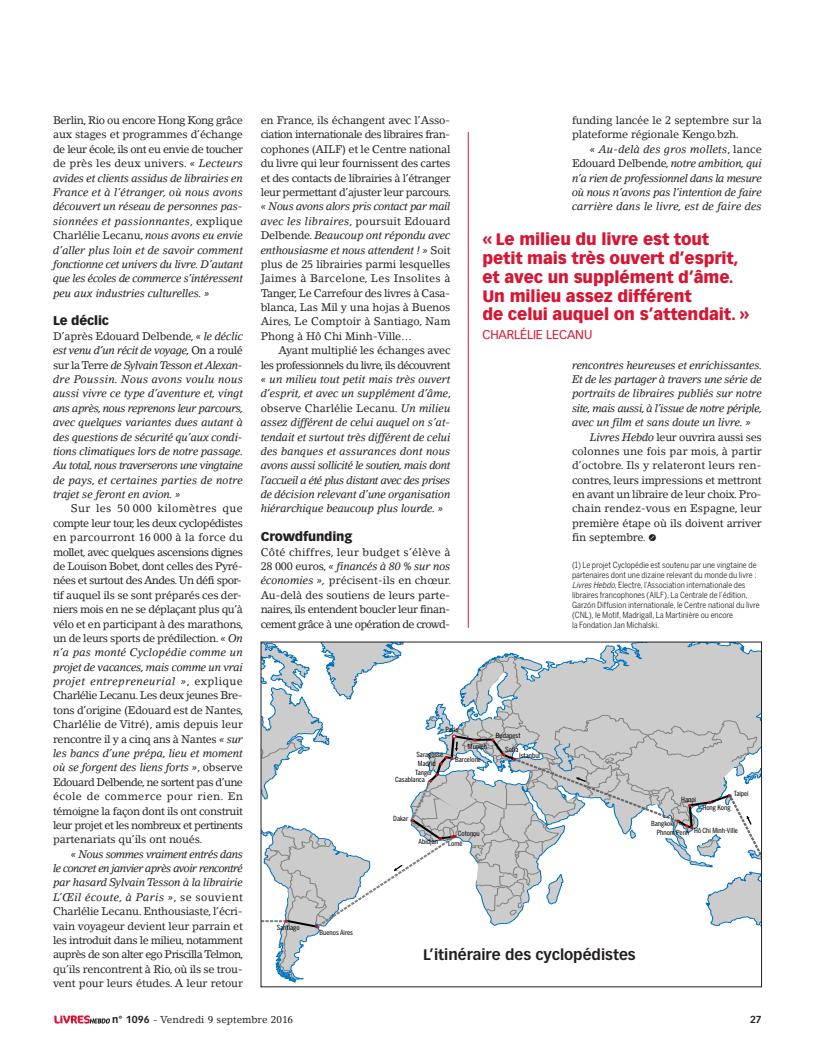
<style>
.page{position:relative;width:815px;height:1053px;background:#fff}
.page>*{position:absolute;margin:0;border:0;box-sizing:border-box;transform-origin:0 0}
.t1{font:900 16.25px/18.8px "Vectora LH";letter-spacing:-.005em;color:#d71634}
.t2{font:700 15px "Vectora LH";color:#231f20}
.t3{font:900 12.5px "Vectora LH";letter-spacing:-.01em;color:#231f20}
.t4{font:12.5px "Vectora LH";letter-spacing:-.005em;color:#d71634}
.t5{font:11px/14.4px "Lino Letter";letter-spacing:-.035em;color:#231f20;text-align:justify}
.t6{font:italic 11px/14.4px "Lino Letter";letter-spacing:-.015em;color:#231f20;text-align:justify}
.t7{font:11px/14.4px "Lino Letter";letter-spacing:-.065em;color:#231f20;text-align:right}
.t8{font:11px/14.4px "Lino Letter";letter-spacing:-.015em;color:#231f20}
.t9{font:10px "Lino Letter";color:#231f20}
.t10{font:700 10px "Vectora LH";color:#231f20}
.t11{font:8.5px/10px "Benton Sans Cond";color:#231f20}
.t12{font:7px/6.5px "Benton Sans Comp";color:#000;scale:1.12 1}
.s1{font-style:normal}
.s2{font-style:italic}
.s3{font-family:"Vectora LH";font-weight:700}
</style>
<div class="page">
<svg style="left:54px;top:1015px;width:56px;height:8px"></svg>
<hr style="left:468px;top:132px;width:1px;height:495px;background:#d71634">
<svg style="left:263px;top:643px;width:497px;height:339px"></svg>
<p class="t6" style="left:53px;top:114px;width:191px"><span class="s1">Berlin, Rio ou encore Hong Kong grâce aux stages et programmes d’échange de leur école, ils ont eu envie de toucher de près les deux univers.</span> « Lecteurs avides et clients assidus de librairies en France et à l’étranger, où nous avons découvert un réseau de personnes pas&shy;sionnées et passionnantes<span class="s1">, explique Charlélie Lecanu,</span> nous avons eu envie d’aller plus loin et de savoir comment fonctionne cet univers du livre. D’autant que les écoles de commerce s’intéressent peu aux industries culturelles. »</p>
<p class="t3" style="left:53px;top:315px;width:57px">Le déclic</p>
<p class="t6" style="left:53px;top:330px;width:192px"><span class="s1">D’après Edouard Delbende,</span> « le déclic est venu d’un récit de voyage, <span class="s1">On a roulé sur la Terre</span> de Sylvain Tesson et Alexan&shy;dre Poussin. Nous avons voulu nous aussi vivre ce type d’aventure et, vingt ans après, nous reprenons leur parcours, avec quelques variantes dues autant à des questions de sécurité qu’aux condi&shy;tions climatiques lors de notre passage.<br>Au total, nous traverserons une vingtaine de pays, et certaines parties de notre trajet se feront en avion. »</p>
<p class="t5" style="left:53px;top:502px;width:192px;text-align:left;text-indent:18px">Sur les 50 000 kilomètres que compte leur tour, les deux cyclopédistes en parcourront 16 000 à la force du mollet, avec quelques ascensions dignes de Louison Bobet, dont celles des Pyré&shy;nées et surtout des Andes. Un défi spor&shy;tif auquel ils se sont préparés ces der&shy;niers mois en ne se déplaçant plus qu’à vélo et en participant à des marathons, un de leurs sports de prédilection. <span class="s2">« On n’a pas monté Cyclopédie comme un projet de vacances, mais comme un vrai projet entrepreneurial »</span>, explique Charlélie Lecanu. Les deux jeunes Bre&shy;tons d’origine (Edouard est de Nantes, Charlélie de Vitré), amis depuis leur rencontre il y a cinq ans à Nantes <span class="s2">« sur les bancs d’une prépa, lieu et moment où se forgent des liens forts »</span>, observe Edouard Delbende, ne sortent pas d’une école de commerce pour rien. En témoigne la façon dont ils ont construit leur projet et les nombreux et pertinents partenariats qu’ils ont noués.</p>
<p class="t5" style="left:53px;top:847px;width:192px;text-indent:18px"><span class="s2">« Nous sommes vraiment entrés dans le concret en janvier après avoir rencontré par hasard Sylvain Tesson à la librairie L’Œil écoute, à Paris »</span>, se souvient Charlélie Lecanu. Enthousiaste, l’écri&shy;vain voyageur devient leur parrain et les introduit dans le milieu, notamment auprès de son alter ego Priscilla Telmon, qu’ils rencontrent à Rio, où ils se trou&shy;vent pour leurs études. A leur retour</p>
<p class="t5" style="left:261px;top:114px;width:192px">en France, ils échangent avec l’Asso&shy;ciation internationale des libraires fran&shy;cophones (AILF) et le Centre national du livre qui leur fournissent des cartes et des contacts de librairies à l’étranger leur permettant d’ajuster leur parcours.</p>
<p class="t5" style="left:261px;top:200px;width:191px"><span class="s2">« Nous avons alors pris contact par mail avec les libraires</span>, poursuit Edouard Delbende. <span class="s2">Beaucoup ont répondu avec enthousiasme et nous attendent ! »</span> Soit plus de 25 librairies parmi lesquelles Jaimes à Barcelone, Les Insolites à Tanger, Le Carrefour des livres à Casa&shy;blanca, Las Mil y una hojas à Buenos Aires, Le Comptoir à Santiago, Nam Phong à Hô Chi Minh-Ville…</p>
<p class="t7" style="left:261px;top:344px;width:191px">Ayant multiplié les échanges avec<br>les professionnels du livre, ils découvrent</p>
<p class="t6" style="left:261px;top:373px;width:192px">« un milieu tout petit mais très ouvert d’esprit, et avec un supplément d’âme<span class="s1">, observe Charlélie Lecanu.</span> Un milieu assez différent de celui auquel on s’at&shy;tendait et surtout très différent de celui des banques et assurances dont nous avons aussi sollicité le soutien, mais dont l’accueil a été plus distant avec des prises de décision relevant d’une organisation hiérarchique beaucoup plus lourde. »</p>
<p class="t3" style="left:261px;top:531px;width:93px">Crowdfunding</p>
<p class="t5" style="left:261px;top:545px;width:192px">Côté chiffres, leur budget s’élève à 28 000 euros, <span class="s2">« financés à 80 % sur nos économies »,</span> précisent-ils en chœur.<br>Au-delà des soutiens de leurs parte&shy;naires, ils entendent boucler leur finan&shy;cement grâce à une opération de crowd-</p>
<p class="t8" style="left:572px;top:114px;width:191px">funding lancée le 2 septembre sur la plateforme régionale Kengo.bzh.</p>
<p class="t6" style="left:572px;top:143px;width:191px;text-indent:18px">« Au-delà des gros mollets<span class="s1">, lance Edouard Delbende,</span> notre ambition, qui n’a rien de professionnel dans la mesure où nous n’avons pas l’intention de faire carrière dans le livre, est de faire des</p>
<h1 class="t1" style="left:482px;top:231px;width:269px">« Le milieu du livre est tout petit mais très ouvert d’esprit, et avec un supplément d’âme.<br>Un milieu assez différent<br>de celui auquel on s’attendait. »</h1>
<p class="t4" style="left:482px;top:329px;width:112px">CHARLÉLIE LECANU</p>
<p class="t6" style="left:572px;top:358px;width:192px">rencontres heureuses et enrichissantes.<br>Et de les partager à travers une série de portraits de libraires publiés sur notre site, mais aussi, à l’issue de notre périple, avec un film et sans doute un livre. »</p>
<p class="t5" style="left:572px;top:430px;width:191px;text-indent:18px"><span class="s2">Livres Hebdo</span> leur ouvrira aussi ses colonnes une fois par mois, à partir d’octobre. Ils y relateront leurs ren&shy;contres, leurs impressions et mettront en avant un libraire de leur choix. Pro&shy;chain rendez-vous en Espagne, leur première étape où ils doivent arriver fin septembre. <sub>d</sub></p>
<p class="t11" style="left:572px;top:559px;width:189px">(1) Le projet Cyclopédie est soutenu par une vingtaine de partenaires dont une dizaine relevant du monde du livre :<br><span class="s2">LivresHebdo</span>, Electre, l’Association internationale des libraires francophones (AILF), La Centrale de l’édition, Garzón Diffusion internationale, le Centre national du livre (CNL), le Motif, Madrigall, La Martinière ou encore<br>la Fondation Jan Michalski.</p>
<p class="t12" style="left:446px;top:726px;width:13px">Paris</p>
<p class="t12" style="left:496px;top:732px;width:23px">Budapest</p>
<p class="t12" style="left:277px;top:923px;width:22px">Santiago</p>
<p class="t12" style="left:320px;top:928px;width:31px">Buenos Aires</p>
<p class="t12" style="left:416px;top:750px;width:25px;line-height:8.8px">Saragosse<br>Madrid</p>
<p class="t12" style="left:468px;top:742px;width:18px">Munich</p>
<p class="t12" style="left:455px;top:756px;width:25px">Barcelone</p>
<p class="t12" style="left:505px;top:746px;width:13px">Sofia</p>
<p class="t12" style="left:519px;top:752px;width:20px">Istanbul</p>
<p class="t12" style="left:395px;top:769px;width:35px;text-indent:20px">Tanger<br>Casablanca</p>
<p class="t12" style="left:393px;top:815px;width:15px">Dakar</p>
<p class="t12" style="left:419px;top:838px;width:19px">Abidjan</p>
<p class="t12" style="left:448px;top:840px;width:14px">Lomé</p>
<p class="t12" style="left:458px;top:830px;width:21px">Cotonou</p>
<p class="t12" style="left:734px;top:790px;width:15px">Taipei</p>
<p class="t12" style="left:681px;top:796px;width:15px">Hanoi</p>
<p class="t12" style="left:694px;top:827px;width:41px">Hô Chi Minh-Ville</p>
<p class="t12" style="left:702px;top:804px;width:27px">Hong Kong</p>
<p class="t12" style="left:651px;top:819px;width:21px">Bangkok</p>
<p class="t12" style="left:657px;top:829px;width:31px">Phnom Penh</p>
<h2 class="t2" style="left:423px;top:948px;width:214px">L’itinéraire des cyclopédistes</h2>
<p class="t9" style="left:112px;top:1015px;width:183px"><span class="s3">n° 1096</span> - Vendredi 9 septembre 2016</p>
<p class="t10" style="left:750px;top:1015px;width:13px">27</p>
</div>
